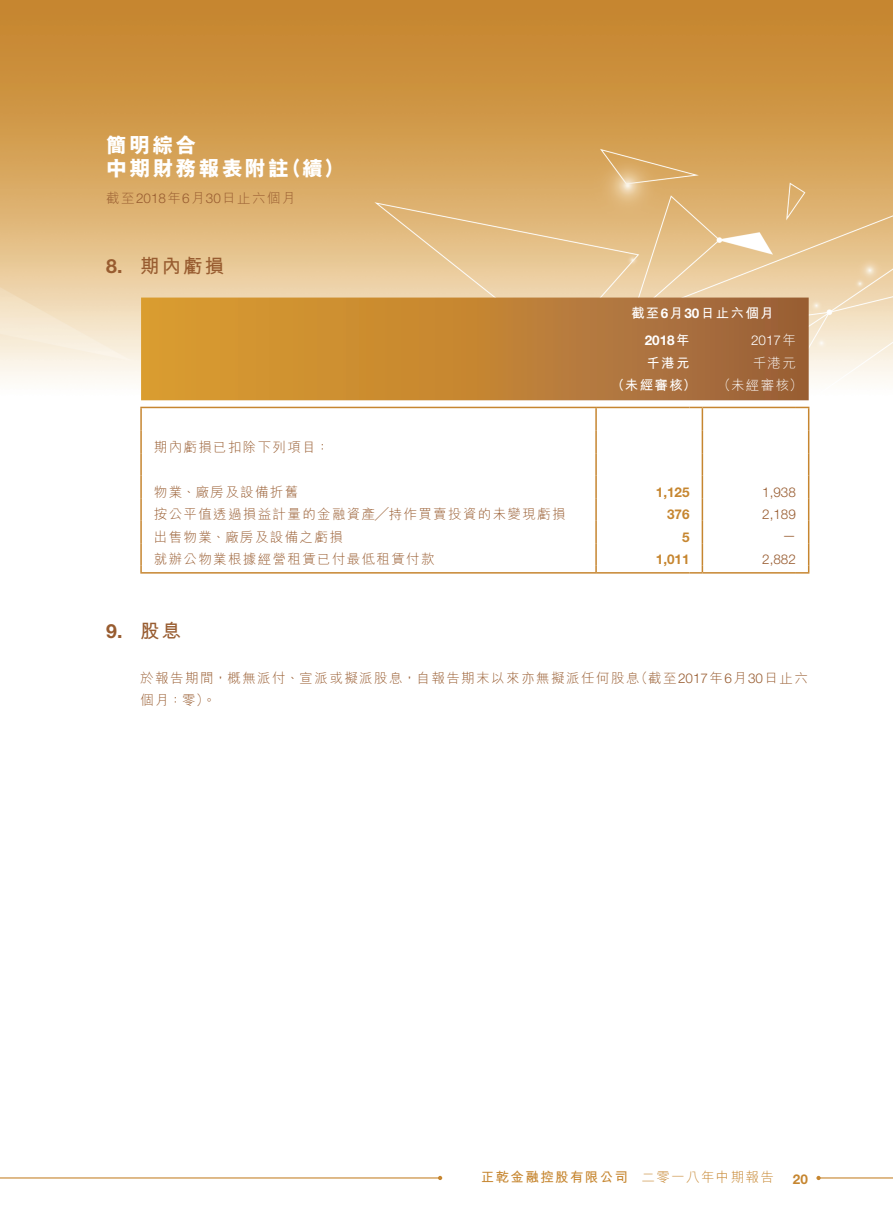
<style>
.page{position:relative;width:893px;height:1212px;background:#fff}
.page>*{position:absolute;margin:0;border:0;box-sizing:border-box;transform-origin:0 0}
.t1{font:800 21px "M Hei HK";letter-spacing:.1em;color:#fff}
.t2{font:700 19.5px "M Hei HK";letter-spacing:.1em;color:#985c30}
.t3{font:700 19.5px "Helvetica Neue LT Std";color:#985c30}
.t4{font:300 13.5px/22.5px "M Hei HK";letter-spacing:.1em;color:#985c30}
.t5{font:700 13.5px "M Hei HK";letter-spacing:.1em;color:#fff}
.t6{font:700 13.5px "Helvetica Neue LT Std";color:#c68630}
.t7{font:300 13.5px "Helvetica Neue LT Std";color:#985c30}
.t8{font:700 13.5px "M Hei HK";letter-spacing:.1em;color:#c68630}
.t9{font:300 13.5px "M Hei HK";letter-spacing:.1em;color:#c68630}
.t10{font:300 13.5px "M Hei HK";letter-spacing:.1em;color:#fff}
.t11{font:300 13.5px "Helvetica Neue LT Std";color:#fff}
.t12{font:700 13.5px "Helvetica Neue LT Std";color:#fff}
.s1{font-family:"Helvetica Neue LT Std"}
.s2{font-family:"M Hei HK"}
</style>
<div class="page">
<img style="left:0;top:0;width:893px;height:1181px">
<hr style="left:0;top:1177px;width:440px;height:1px;background:#c68630">
<svg style="left:438px;top:1176px;width:4px;height:4px"></svg>
<svg style="left:816px;top:1176px;width:5px;height:4px"></svg>
<hr style="left:819px;top:1177px;width:74px;height:1px;background:#c68630">
<svg style="left:141px;top:298px;width:668px;height:102px;background:#be8235"></svg>
<hr style="left:140px;top:572px;width:456px;height:2px;background:#c68630">
<hr style="left:596px;top:572px;width:94px;height:2px;background:#c68630">
<hr style="left:702px;top:572px;width:94px;height:2px;background:#c68630">
<hr style="left:140px;top:407px;width:456px;height:1px;background:#c68630">
<hr style="left:596px;top:407px;width:94px;height:1px;background:#c68630">
<hr style="left:702px;top:407px;width:94px;height:1px;background:#c68630">
<hr style="left:140px;top:408px;width:2px;height:23px;background:#c68630">
<hr style="left:140px;top:431px;width:2px;height:22px;background:#c68630">
<hr style="left:140px;top:453px;width:2px;height:23px;background:#c68630">
<hr style="left:140px;top:476px;width:2px;height:22px;background:#c68630">
<hr style="left:140px;top:498px;width:2px;height:23px;background:#c68630">
<hr style="left:140px;top:521px;width:2px;height:22px;background:#c68630">
<hr style="left:140px;top:543px;width:2px;height:23px;background:#c68630">
<svg style="left:140px;top:566px;width:2px;height:6px"></svg>
<svg style="left:796px;top:407px;width:13px;height:167px"></svg>
<hr style="left:595px;top:408px;width:2px;height:23px;background:#c68630">
<hr style="left:595px;top:431px;width:2px;height:22px;background:#c68630">
<hr style="left:595px;top:453px;width:2px;height:23px;background:#c68630">
<hr style="left:595px;top:476px;width:2px;height:22px;background:#c68630">
<hr style="left:595px;top:498px;width:2px;height:23px;background:#c68630">
<hr style="left:595px;top:521px;width:2px;height:22px;background:#c68630">
<hr style="left:595px;top:543px;width:2px;height:23px;background:#c68630">
<svg style="left:595px;top:566px;width:2px;height:6px"></svg>
<svg style="left:690px;top:407px;width:13px;height:167px"></svg>
<h1 class="t1" style="left:106px;top:135px;width:92px">簡明綜合</h1>
<h1 class="t1" style="left:281px;top:158px;width:64px">（續(</h1>
<h1 class="t1" style="left:106px;top:158px;width:184px">中期財務報表附註</h1>
<p class="t4" style="left:106px;top:187px;width:190px">截至<span class="s1">2018</span>年<span class="s1">6</span>月<span class="s1">30</span>日止六個月</p>
<h2 class="t3" style="left:106px;top:254px;width:18px">8.</h2>
<h2 class="t2" style="left:140px;top:251px;width:85px">期內虧損</h2>
<p class="t4" style="left:154px;top:435px;width:177px">期內虧損已扣除下列項目：</p>
<p class="t4" style="left:154px;top:480px;width:146px">物業、廠房及設備折舊</p>
<p class="t4" style="left:154px;top:503px;width:413px">按公平值透過損益計量的金融資產╱持作買賣投資的未變現虧損</p>
<p class="t4" style="left:154px;top:525px;width:190px">出售物業、廠房及設備之虧損</p>
<p class="t4" style="left:154px;top:548px;width:282px">就辦公物業根據經營租賃已付最低租賃付款</p>
<p class="t5" style="left:631px;top:304px;width:144px">截至<span class="s1">6</span>月<span class="s1">30</span>日止六個月</p>
<p class="t11" style="left:751px;top:332px;width:46px">2017<span class="s2">年</span></p>
<p class="t12" style="left:645px;top:332px;width:46px">2018<span class="s2">年</span></p>
<p class="t5" style="left:646px;top:353px;width:45px">千港元</p>
<p class="t5" style="left:611px;top:375px;width:87px">（未經審核）</p>
<p class="t10" style="left:753px;top:356px;width:45px">千港元</p>
<p class="t10" style="left:718px;top:378px;width:87px">（未經審核(</p>
<p class="t6" style="left:656px;top:483px;width:35px">1,125</p>
<p class="t7" style="left:762px;top:483px;width:35px">1,938</p>
<p class="t6" style="left:667px;top:506px;width:24px">376</p>
<p class="t7" style="left:762px;top:506px;width:35px">2,189</p>
<p class="t6" style="left:682px;top:528px;width:9px">5</p>
<p class="t7" style="left:782px;top:526px;width:15px">—</p>
<p class="t6" style="left:656px;top:551px;width:35px">1,011</p>
<p class="t7" style="left:762px;top:551px;width:35px">2,882</p>
<h2 class="t3" style="left:106px;top:619px;width:18px">9.</h2>
<h2 class="t2" style="left:140px;top:616px;width:42px">股息</h2>
<p class="t4" style="left:140px;top:666px;width:501px">於報告期間，概無派付、宣派或擬派股息，自報告期末以來亦無擬派任何股息個月：零。(</p>
<p class="t4" style="left:634px;top:666px;width:175px">（截至<span class="s1">2017</span>年<span class="s1">6</span>月<span class="s1">30</span>日止六</p>
<p class="t8" style="left:481px;top:1167px;width:149px">正乾金融控股有限公司</p>
<p class="t9" style="left:642px;top:1170px;width:134px">二零一八年中期報告</p>
<p class="t6" style="left:793px;top:1170px;width:17px">20</p>
</div>
